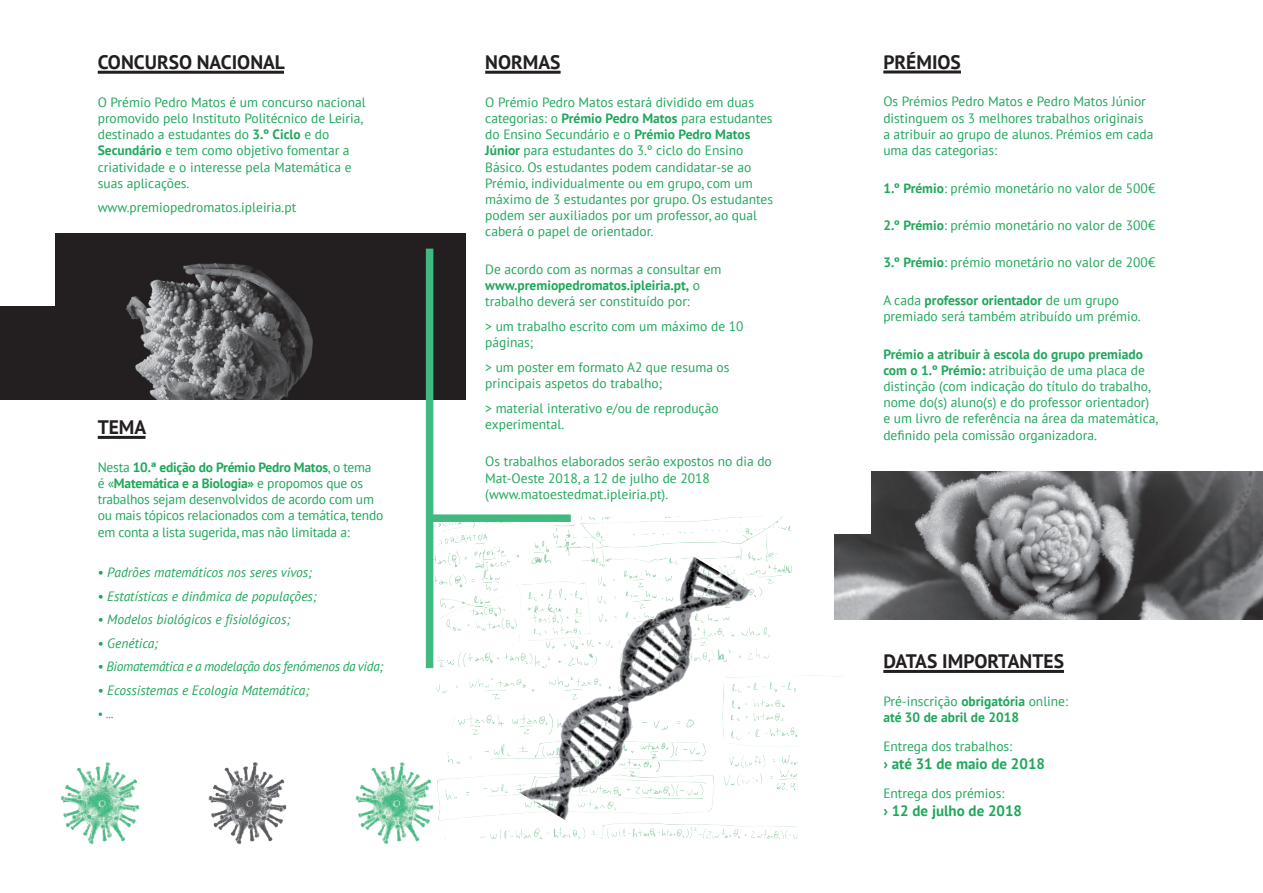
<style>
.page{position:relative;width:1263px;height:893px;background:#fff}
.page>*{position:absolute;margin:0;border:0;box-sizing:border-box;transform-origin:0 0}
.t1{font:700 19.5px "PT Sans";color:#231f20}
.t2{font:700 15px "PT Sans";color:#20a75b}
.t3{font:13.5px/16.2px "PT Sans";color:#20a75b}
.t4{font:italic 13.5px "PT Sans";color:#20a75b}
.t5{font:700 13.5px/16.2px "PT Sans";color:#20a75b}
.t6{font:italic 13.5px "PT Sans";letter-spacing:-.02em;color:#20a75b}
.t7{font:italic 12px "PT Sans";color:#20a75b}
.s1{font-weight:700}
.s2{font-style:normal}
.s3{font-weight:400}
</style>
<div class="page">
<img style="left:427px;top:517px;width:416px;height:322px">
<hr style="left:485px;top:71px;width:76px;height:3px;background:#231f20">
<hr style="left:883px;top:670px;width:181px;height:3px;background:#231f20">
<hr style="left:883px;top:71px;width:78px;height:3px;background:#231f20">
<hr style="left:98px;top:71px;width:186px;height:3px;background:#231f20">
<hr style="left:98px;top:436px;width:48px;height:3px;background:#231f20">
<img style="left:0;top:234px;width:466px;height:166px">
<div style="left:426px;top:249px;width:7px;height:419px;background:#41ba80"></div>
<div style="left:430px;top:514px;width:141px;height:8px;background:#41ba80"></div>
<img style="left:834px;top:471px;width:429px;height:148px">
<div style="left:830px;top:390px;width:41px;height:144px;background:#fff"></div>
<div style="left:0;top:162px;width:54px;height:144px;background:#fff"></div>
<img style="left:485px;top:521px;width:293px;height:318px">
<img style="left:60px;top:762px;width:80px;height:83px">
<img style="left:208px;top:762px;width:79px;height:83px">
<img style="left:355px;top:756px;width:83px;height:89px">
<h1 class="t1" style="left:98px;top:50px;width:189px">CONCURSO NACIONAL</h1>
<p class="t3" style="left:98px;top:94px;width:269px">O Prémio Pedro Matos é um concurso nacional promovido pelo Instituto Politécnico de Leiria, destinado a estudantes do <span class="s1">3.º Ciclo</span> e do <span class="s1">Secundário</span> e tem como objetivo fomentar a criatividade e o interesse pela Matemática e suas aplicações.</p>
<p class="t3" style="left:98px;top:199px;width:200px">www.premiopedromatos.ipleiria.pt</p>
<h1 class="t1" style="left:98px;top:415px;width:50px">TEMA</h1>
<p class="t3" style="left:98px;top:459px;width:287px">Nesta <span class="s1">10.ª edição do Prémio Pedro Matos</span>, o tema<br>é «<span class="s1">Matemática e a Biologia»</span> e propomos que os trabalhos sejam desenvolvidos de acordo com um ou mais tópicos relacionados com a temática, tendo em conta a lista sugerida, mas não limitada a:</p>
<p class="t4" style="left:98px;top:564px;width:216px"><span class="s2">•</span> Padrões matemáticos nos seres vivos;</p>
<p class="t4" style="left:98px;top:587px;width:220px"><span class="s2">•</span> Estatísticas e dinâmica de populações;</p>
<p class="t4" style="left:98px;top:611px;width:194px"><span class="s2">•</span> Modelos biológicos e fisiológicos;</p>
<p class="t4" style="left:98px;top:634px;width:62px"><span class="s2">•</span> Genética;</p>
<p class="t6" style="left:98px;top:658px;width:287px"><span class="s2">•</span> Biomatemática e a modelação dos fenómenos da vida;</p>
<p class="t4" style="left:98px;top:681px;width:213px"><span class="s2">•</span> Ecossistemas e Ecologia Matemática;</p>
<p class="t7" style="left:98px;top:706px;width:18px"><span class="s2">•</span> ...</p>
<h1 class="t1" style="left:485px;top:50px;width:77px">NORMAS</h1>
<p class="t3" style="left:485px;top:94px;width:289px">O Prémio Pedro Matos estará dividido em duas categorias: o <span class="s1">Prémio Pedro Matos</span> para estudantes do Ensino Secundário e o <span class="s1">Prémio Pedro Matos Júnior</span> para estudantes do 3.º ciclo do Ensino Básico. Os estudantes podem candidatar-se ao Prémio, individualmente ou em grupo, com um máximo de 3 estudantes por grupo. Os estudantes podem ser auxiliados por um professor, ao qual caberá o papel de orientador.</p>
<p class="t3" style="left:485px;top:261px;width:238px">De acordo com as normas a consultar em <span class="s1">www.premiopedromatos.ipleiria.pt,</span> o trabalho deverá ser constituído por:</p>
<p class="t3" style="left:485px;top:318px;width:260px">&gt; um trabalho escrito com um máximo de 10 páginas;</p>
<p class="t3" style="left:485px;top:359px;width:246px">&gt; um poster em formato A2 que resuma os principais aspetos do trabalho;</p>
<p class="t3" style="left:485px;top:400px;width:235px">&gt; material interativo e/ou de reprodução experimental.</p>
<p class="t3" style="left:485px;top:453px;width:288px">Os trabalhos elaborados serão expostos no dia do<br>Mat-Oeste 2018, a 12 de julho de 2018 (www.matoestedmat.ipleiria.pt).</p>
<h1 class="t1" style="left:883px;top:49px;width:79px">PRÉMIOS</h1>
<p class="t3" style="left:883px;top:93px;width:272px">Os Prémios Pedro Matos e Pedro Matos Júnior distinguem os 3 melhores trabalhos originais a atribuir ao grupo de alunos. Prémios em cada uma das categorias:</p>
<p class="t3" style="left:883px;top:179px;width:273px"><span class="s1">1.º Prémio</span>: prémio monetário no valor de 500€</p>
<p class="t3" style="left:883px;top:217px;width:273px"><span class="s1">2.º Prémio</span>: prémio monetário no valor de 300€</p>
<p class="t3" style="left:883px;top:254px;width:273px"><span class="s1">3.º Prémio</span>: prémio monetário no valor de 200€</p>
<p class="t3" style="left:883px;top:292px;width:259px">A cada <span class="s1">professor orientador</span> de um grupo premiado será também atribuído um prémio.</p>
<p class="t3" style="left:883px;top:345px;width:277px"><span class="s1">Prémio a atribuir à escola do grupo premiado com o 1.º Prémio:</span> atribuição de uma placa de distinção (com indicação do título do trabalho, nome do(s) aluno(s) e do professor orientador) e um livro de referência na área da matemática, definido pela comissão organizadora.</p>
<h1 class="t1" style="left:883px;top:649px;width:182px">DATAS IMPORTANTES</h1>
<p class="t5" style="left:883px;top:693px;width:186px"><span class="s3">Pré-inscrição</span> obrigatória <span class="s3">online: </span>até 30 de abril de 2018</p>
<p class="t3" style="left:883px;top:738px;width:130px">Entrega dos trabalhos:</p>
<p class="t2" style="left:883px;top:754px;width:163px">› até 31 de maio de 2018</p>
<p class="t3" style="left:883px;top:785px;width:123px">Entrega dos prémios:</p>
<p class="t2" style="left:883px;top:801px;width:140px">› 12 de julho de 2018</p>
</div>
